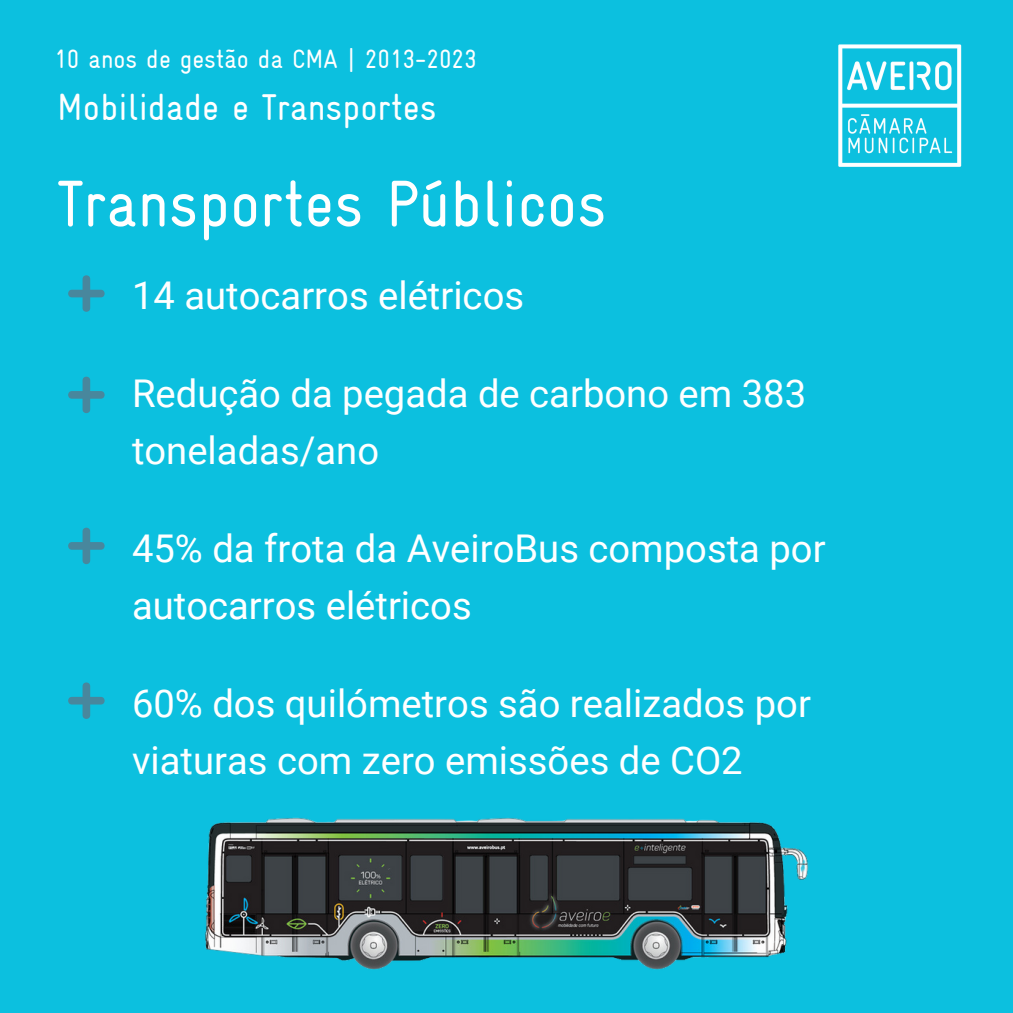
<style>
.page{position:relative;width:1013px;height:1013px;background:#fff}
.page>*{position:absolute;margin:0;border:0;box-sizing:border-box;transform-origin:0 0}
.t1{font:100.75px "Gravur Condensed";color:#48879d}
.t2{font:65.75px "Gravur Condensed";color:#fff}
.t3{font:38.25px/57.2px "Roboto";color:#fff}
.t4{font:37.5px "Gravur Condensed";color:#fff}
.t5{font:26.25px "Gravur Condensed";color:#fff}
</style>
<div class="page">
<div style="left:0;top:0;width:1012px;height:1012px;background:#0cc0df"></div>
<img style="left:838px;top:44px;width:124px;height:123px">
<img style="left:205px;top:817px;width:604px;height:153px">
<p class="t5" style="left:54px;top:44px;width:424px">10 anos de gestão da CMA | 2013-2023</p>
<p class="t4" style="left:57px;top:86px;width:381px">Mobilidade e Transportes</p>
<p class="t2" style="left:57px;top:166px;width:550px">Transportes Públicos</p>
<p class="t1" style="left:64px;top:229px;width:47px">+</p>
<p class="t3" style="left:132px;top:268px;width:393px">14 autocarros elétricos</p>
<p class="t1" style="left:64px;top:330px;width:47px">+</p>
<p class="t3" style="left:132px;top:365px;width:675px">Redução da pegada de carbono em 383 toneladas/ano</p>
<p class="t1" style="left:64px;top:481px;width:47px">+</p>
<p class="t3" style="left:132px;top:520px;width:695px">45% da frota da AveiroBus composta por autocarros elétricos</p>
<p class="t1" style="left:64px;top:636px;width:47px">+</p>
<p class="t3" style="left:132px;top:675px;width:680px">60% dos quilómetros são realizados por viaturas com zero emissões de CO2</p>
</div>
